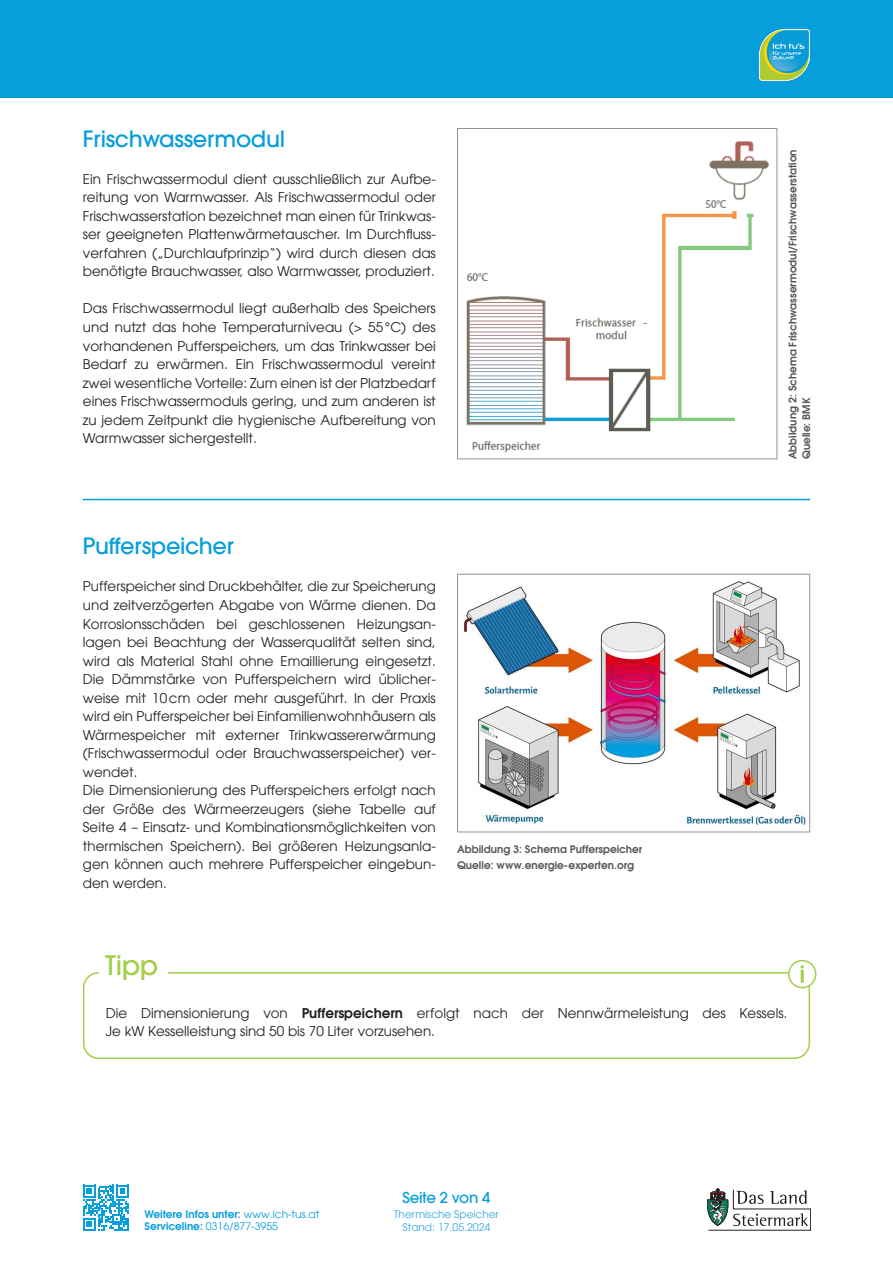
<style>
.page{position:relative;width:893px;height:1263px;background:#fff}
.page>*{position:absolute;margin:0;border:0;box-sizing:border-box;transform-origin:0 0}
.Tipp_Überschrift{font:500 27px "Avant Garde LT";color:#a4ce4c}
.E_2{font:500 22.5px "Avant Garde LT";letter-spacing:-.015em;color:#069edb}
.t1{font:500 15px "Avant Garde LT";letter-spacing:-.015em;color:#069edb}
.Fließtext{font:13.5px/18.6px "Avant Garde LT";color:#231f20;text-align:justify}
.Tipp_Text{font:13.5px/18.6px "Avant Garde LT";color:#231f20}
.Bildunterschrift{font:600 10.5px/13.5px "Avant Garde LT";color:#57585a}
.t2{font:600 10.5px/12.6px "Avant Garde LT";color:#069edb}
.t3{font:10.5px/12.6px "Avant Garde LT";color:#32a8df;text-align:center}
.s1{font-weight:600}
.s2{font-weight:400}
</style>
<div class="page">
<svg style="left:707px;top:1188px;width:104px;height:42px"></svg>
<svg style="left:83px;top:1184px;width:46px;height:46px"></svg>
<div style="left:0;top:0;width:893px;height:98px;background:#069edb"></div>
<img style="left:759px;top:30px;width:51px;height:51px">
<div style="left:83px;top:972px;width:727px;height:87px;border:2px solid #a4ce4c;border-radius:15px"></div>
<div style="left:100px;top:943px;width:68px;height:41px;background:#fff"></div>
<div style="left:789px;top:960px;width:27px;height:27px;background:#fff;border-radius:50%"></div>
<div style="left:788px;top:960px;width:28px;height:28px;border:2px solid #a4ce4c;border-radius:50%"></div>
<svg style="left:801px;top:965px;width:3px;height:18px"></svg>
<img style="left:464px;top:581px;width:342px;height:244px">
<div style="left:457px;top:574px;width:353px;height:258px;border:1px solid #939598"></div>
<img style="left:466px;top:141px;width:303px;height:312px">
<div style="left:457px;top:128px;width:320px;height:331px;border:1px solid #939598"></div>
<hr style="left:83px;top:499px;width:727px;height:1px;background:#069edb">
<p class="E_2" style="left:83px;top:125px;width:204px">Frischwassermodul</p>
<p class="Fließtext" style="left:83px;top:169px;width:354px">Ein Frischwassermodul dient ausschließlich zur Aufbe&shy;reitung von Warmwasser. Als Frischwassermodul oder Frischwasserstation bezeichnet man einen für Trinkwas&shy;ser geeigneten Plattenwärmetauscher. Im Durchfluss&shy;verfahren („Durchlaufprinzip“) wird durch diesen das benötigte Brauchwasser, also Warmwasser, produziert.</p>
<p class="Fließtext" style="left:83px;top:299px;width:354px">Das Frischwassermodul liegt außerhalb des Speichers und nutzt das hohe Temperaturniveau (&gt; 55°C) des vorhandenen Pufferspeichers, um das Trinkwasser bei Bedarf zu erwärmen. Ein Frischwassermodul vereint zwei wesentliche Vorteile: Zum einen ist der Platzbedarf eines Frischwassermoduls gering, und zum anderen ist zu jedem Zeitpunkt die hygienische Aufbereitung von Warmwasser sichergestellt.</p>
<p class="E_2" style="left:83px;top:532px;width:152px">Pufferspeicher</p>
<p class="Fließtext" style="left:83px;top:577px;width:354px">Pufferspeicher sind Druckbehälter, die zur Speicherung und zeitverzögerten Abgabe von Wärme dienen. Da Korrosionsschäden bei geschlossenen Heizungsan&shy;lagen bei Beachtung der Wasserqualität selten sind, wird als Material Stahl ohne Emaillierung eingesetzt.<br>Die Dämmstärke von Pufferspeichern wird üblicher&shy;weise mit 10cm oder mehr ausgeführt. In der Praxis wird ein Pufferspeicher bei Einfamilienwohnhäusern als Wärmespeicher mit externer Trinkwassererwärmung (Frischwassermodul oder Brauchwasserspeicher) ver&shy;wendet.</p>
<p class="Fließtext" style="left:83px;top:781px;width:354px">Die Dimensionierung des Pufferspeichers erfolgt nach der Größe des Wärmeerzeugers (siehe Tabelle auf Seite 4 – Einsatz- und Kombinationsmöglichkeiten von thermischen Speichern). Bei größeren Heizungsanla&shy;gen können auch mehrere Pufferspeicher eingebun&shy;den werden.</p>
<p class="Bildunterschrift" style="left:457px;top:842px;width:187px">Abbildung 3: Schema Pufferspeicher</p>
<p class="Bildunterschrift" style="left:457px;top:858px;width:178px">Quelle: www.energie-experten.org</p>
<p class="Tipp_Überschrift" style="left:105px;top:948px;width:55px">Tipp</p>
<p class="Bildunterschrift" style="left:786px;top:459px;width:311px;rotate:-90deg">Abbildung 2: Schema Frischwassermodul/Frischwasserstation<br>Quelle: BMK</p>
<p class="Tipp_Text" style="left:106px;top:1003px;width:683px">Die Dimensionierung von <span class="s1">Pufferspeichern</span> erfolgt nach der Nennwärmeleistung des Kessels.<br>Je kW Kesselleistung sind 50 bis 70 Liter vorzusehen.</p>
<p class="t2" style="left:145px;top:1207px;width:176px">Weitere Infos unter: <span class="s2">www.ich-tus.at<br></span>Serviceline: <span class="s2">0316/877-3955</span></p>
<p class="t1" style="left:402px;top:1188px;width:90px">Seite 2 von 4</p>
<p class="t3" style="left:394px;top:1208px;width:106px">Thermische Speicher<br>Stand: 17.05.2024</p>
</div>
